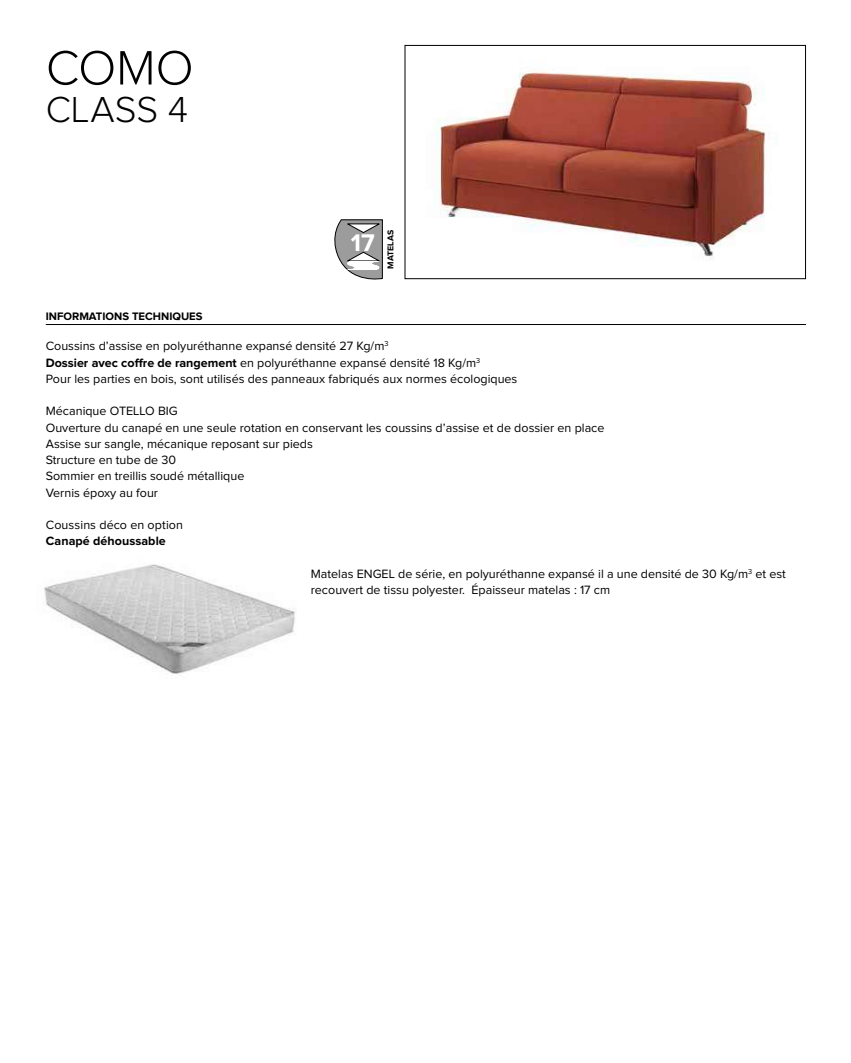
<style>
.page{position:relative;width:851px;height:1063px;background:#fff}
.page>*{position:absolute;margin:0;border:0;box-sizing:border-box;transform-origin:0 0}
.t1{font:300 50px "Proxima Nova";color:#000}
.t2{font:300 37.5px "Proxima Nova";letter-spacing:.005em;color:#000}
.t3{font:700 25px "Proxima Nova";color:#fff}
.t4{font:12.5px/16.2px "Proxima Nova";color:#000}
.t5{font:700 12.5px "Proxima Nova";letter-spacing:.005em;color:#000}
.t6{font:700 11.25px "Proxima Nova";color:#000}
.t7{font:700 8.75px "Proxima Nova";color:#000}
.s1{font-weight:700}
</style>
<div class="page">
<svg style="left:334px;top:220px;width:48px;height:60px"></svg>
<img style="left:436px;top:70px;width:330px;height:188px">
<div style="left:404px;top:45px;width:401px;height:234px;border:1px solid #000"></div>
<hr style="left:46px;top:324px;width:759px;height:1px;background:#000">
<img style="left:44px;top:564px;width:251px;height:112px">
<h1 class="t1" style="left:46px;top:45px;width:149px">COMO</h1>
<h2 class="t2" style="left:46px;top:92px;width:144px">CLASS 4</h2>
<h3 class="t3" style="left:351px;top:231px;width:25px">17</h3>
<p class="t7" style="left:386px;top:269px;width:40px;rotate:-90deg">MATELAS</p>
<p class="t6" style="left:46px;top:312px;width:158px">INFORMATIONS TECHNIQUES</p>
<p class="t4" style="left:46px;top:339px;width:473px">Coussins d’assise en polyuréthanne expansé densité 27 Kg/m<sup>3<br></sup><span class="s1">Dossier avec coffre de rangement</span> en polyuréthanne expansé densité 18 Kg/m<sup>3<br></sup>Pour les parties en bois, sont utilisés des panneaux fabriqués aux normes écologiques</p>
<p class="t4" style="left:46px;top:404px;width:560px">Mécanique OTELLO BIG<br>Ouverture du canapé en une seule rotation en conservant les coussins d’assise et de dossier en place Assise sur sangle, mécanique reposant sur pieds<br>Structure en tube de 30<br>Sommier en treillis soudé métallique<br>Vernis époxy au four</p>
<p class="t4" style="left:46px;top:517px;width:139px">Coussins déco en option</p>
<p class="t5" style="left:46px;top:536px;width:121px">Canapé déhoussable</p>
<p class="t4" style="left:311px;top:566px;width:476px">Matelas ENGEL de série, en polyuréthanne expansé il a une densité de 30 Kg/m<sup>3</sup> et est recouvert de tissu polyester. Épaisseur matelas : 17 cm</p>
</div>
